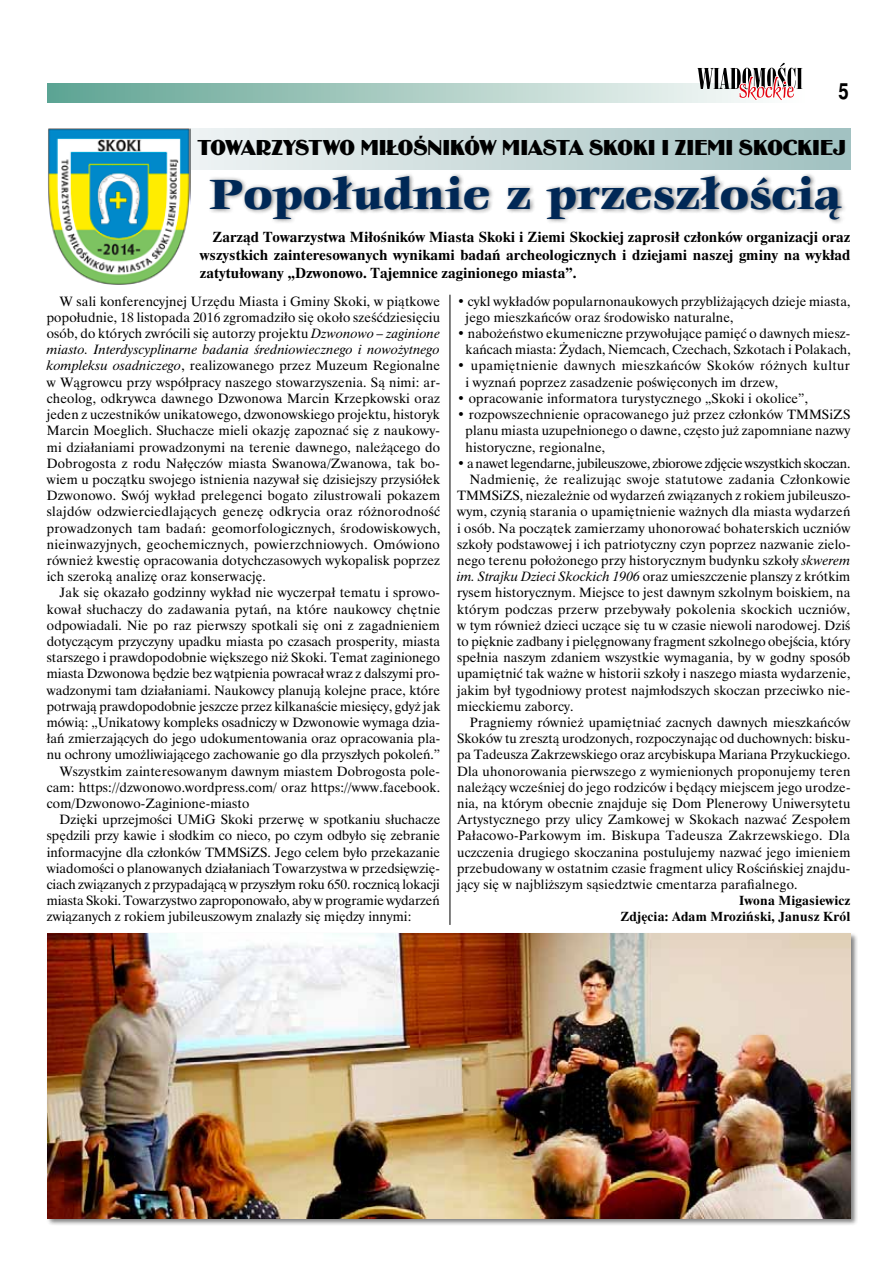
<style>
.page{position:relative;width:893px;height:1263px;background:#fff}
.page>*{position:absolute;margin:0;border:0;box-sizing:border-box;transform-origin:0 0}
.t1{font:46.5px "Veljovic Black CE Normal";color:#002856}
.t2{font:22.5px "Binner DEE";color:#000}
.t3{font:700 22.5px "Switzerland Narrow";color:#000}
.t4{font:700 15px/18px "Time Ibis EE";color:#000;text-align:justify}
.t5{font:13.5px/16.2px "Time Ibis EE";letter-spacing:.01em;color:#000;text-align:justify}
.t6{font:13.5px "Time Ibis EE";letter-spacing:-.01em;color:#000}
.t7{font:13.5px "Time Ibis EE";letter-spacing:-.025em;color:#000}
.t8{font:700 13.5px/16.2px "Time Ibis EE";letter-spacing:.01em;color:#000;text-align:right}
.s1{font-style:italic}
</style>
<div class="page">
<svg style="left:47px;top:84px;width:756px;height:18px;background:#a4cac0"></svg>
<svg style="left:697px;top:63px;width:105px;height:39px"></svg>
<svg style="left:190px;top:128px;width:660px;height:41px;background:#c7d8d8"></svg>
<img style="left:48px;top:128px;width:142px;height:157px">
<div style="left:207px;top:173px;width:640px;height:52px;background:#000;opacity:.5"></div>
<div style="left:46px;top:932px;width:812px;height:294px;background:#000;opacity:.5"></div>
<img style="left:48px;top:933px;width:802px;height:286px">
<hr style="left:450px;top:295px;width:1px;height:630px;background:#000">
<h2 class="t3" style="left:839px;top:78px;width:12px">5</h2>
<h2 class="t2" style="left:198px;top:135px;width:650px">TOWARZYSTWO MIŁOŚNIKÓW MIASTA SKOKI I ZIEMI SKOCKIEJ</h2>
<h1 class="t1" style="left:209px;top:167px;width:634px">Popołudnie z przeszłością</h1>
<p class="t4" style="left:200px;top:227px;width:652px;text-indent:13px">Zarząd Towarzystwa Miłośników Miasta Skoki i Ziemi Skockiej zaprosił członków organizacji oraz wszystkich zainteresowanych wynikami badań archeologicznych i dziejami naszej gminy na wykład zatytułowany „Dzwonowo. Tajemnice zaginionego miasta”.</p>
<p class="t5" style="left:47px;top:293px;width:395px;text-indent:13px">W sali konferencyjnej Urzędu Miasta i Gminy Skoki, w piątkowe popołudnie, 18 listopada 2016 zgromadziło się około sześćdziesięciu osób, do których zwrócili się autorzy projektu <span class="s1">Dzwonowo – zaginione miasto. Interdyscyplinarne badania średniowiecznego i nowożytnego kompleksu osadniczego</span>, realizowanego przez Muzeum Regionalne w Wągrowcu przy współpracy naszego stowarzyszenia. Są nimi: ar&shy;cheolog, odkrywca dawnego Dzwonowa Marcin Krzepkowski oraz jeden z uczestników unikatowego, dzwonowskiego projektu, historyk Marcin Moeglich. Słuchacze mieli okazję zapoznać się z naukowy&shy;mi działaniami prowadzonymi na terenie dawnego, należącego do Dobrogosta z rodu Nałęczów miasta Swanowa/Zwanowa, tak bo&shy;wiem u początku swojego istnienia nazywał się dzisiejszy przysiółek Dzwonowo. Swój wykład prelegenci bogato zilustrowali pokazem slajdów odzwierciedlających genezę odkrycia oraz różnorodność prowadzonych tam badań: geomorfologicznych, środowiskowych, nieinwazyjnych, geochemicznych, powierzchniowych. Omówiono również kwestię opracowania dotychczasowych wykopalisk poprzez ich szeroką analizę oraz konserwację.</p>
<p class="t5" style="left:60px;top:584px;width:382px">Jak się okazało godzinny wykład nie wyczerpał tematu i sprowo-</p>
<p class="t5" style="left:47px;top:601px;width:395px">kował słuchaczy do zadawania pytań, na które naukowcy chętnie</p>
<p class="t5" style="left:47px;top:617px;width:394px">odpowiadali. Nie po raz pierwszy spotkali się oni z zagadnieniem</p>
<p class="t5" style="left:47px;top:633px;width:395px">dotyczącym przyczyny upadku miasta po czasach prosperity, miasta</p>
<p class="t5" style="left:47px;top:649px;width:395px">starszego i prawdopodobnie większego niż Skoki. Temat zaginionego</p>
<p class="t5" style="left:47px;top:665px;width:395px">miasta Dzwonowa będzie bez wątpienia powracał wraz z dalszymi pro-</p>
<p class="t5" style="left:47px;top:682px;width:395px">wadzonymi tam działaniami. Naukowcy planują kolejne prace, które</p>
<p class="t5" style="left:47px;top:698px;width:395px">potrwają prawdopodobnie jeszcze przez kilkanaście miesięcy, gdyż jak</p>
<p class="t5" style="left:47px;top:714px;width:395px">mówią: „Unikatowy kompleks osadniczy w Dzwonowie wymaga dzia-</p>
<p class="t5" style="left:47px;top:730px;width:395px">łań zmierzających do jego udokumentowania oraz opracowania pla-</p>
<p class="t5" style="left:47px;top:746px;width:395px">nu ochrony umożliwiającego zachowanie go dla przyszłych pokoleń.”</p>
<p class="t5" style="left:60px;top:763px;width:382px">Wszystkim zainteresowanym dawnym miastem Dobrogosta pole-</p>
<p class="t5" style="left:47px;top:779px;width:395px">cam: https://dzwonowo.wordpress.com/ oraz https://www.facebook.</p>
<p class="t5" style="left:47px;top:795px;width:204px">com/Dzwonowo-Zaginione-miasto</p>
<p class="t5" style="left:60px;top:811px;width:382px">Dzięki uprzejmości UMiG Skoki przerwę w spotkaniu słuchacze</p>
<p class="t5" style="left:47px;top:827px;width:395px">spędzili przy kawie i słodkim co nieco, po czym odbyło się zebranie</p>
<p class="t5" style="left:47px;top:844px;width:395px">informacyjne dla członków TMMSiZS. Jego celem było przekazanie</p>
<p class="t5" style="left:47px;top:860px;width:395px">wiadomości o planowanych działaniach Towarzystwa w przedsięwzię-</p>
<p class="t6" style="left:47px;top:876px;width:395px">ciach związanych z przypadającą w przyszłym roku 650. rocznicą lokacji</p>
<p class="t6" style="left:47px;top:892px;width:394px">miasta Skoki. Towarzystwo zaproponowało, aby w programie wydarzeń</p>
<p class="t5" style="left:47px;top:908px;width:366px">związanych z rokiem jubileuszowym znalazły się między innymi:</p>
<p class="t5" style="left:466px;top:293px;width:386px;text-indent:-9px">• cykl wykładów popularnonaukowych przybliżających dzieje miasta, jego mieszkańców oraz środowisko naturalne,</p>
<p class="t5" style="left:457px;top:325px;width:395px;text-align:right">• nabożeństwo ekumeniczne przywołujące pamięć o dawnych miesz&shy;kańcach miasta: Żydach, Niemcach, Czechach, Szkotach i Polakach,</p>
<p class="t5" style="left:466px;top:358px;width:386px;text-indent:-9px">• upamiętnienie dawnych mieszkańców Skoków różnych kultur i wyznań poprzez zasadzenie poświęconych im drzew,</p>
<p class="t5" style="left:457px;top:390px;width:352px">• opracowanie informatora turystycznego „Skoki i okolice”,</p>
<p class="t5" style="left:466px;top:406px;width:386px;text-indent:-9px">• rozpowszechnienie opracowanego już przez członków TMMSiZS planu miasta uzupełnionego o dawne, często już zapomniane nazwy historyczne, regionalne,</p>
<p class="t7" style="left:457px;top:455px;width:395px">• a nawet legendarne, jubileuszowe, zbiorowe zdjęcie wszystkich skoczan.</p>
<p class="t5" style="left:470px;top:471px;width:382px">Nadmienię, że realizując swoje statutowe zadania Członkowie</p>
<p class="t5" style="left:457px;top:487px;width:395px">TMMSiZS, niezależnie od wydarzeń związanych z rokiem jubileuszo-</p>
<p class="t5" style="left:457px;top:503px;width:395px">wym, czynią starania o upamiętnienie ważnych dla miasta wydarzeń</p>
<p class="t5" style="left:457px;top:520px;width:395px">i osób. Na początek zamierzamy uhonorować bohaterskich uczniów</p>
<p class="t5" style="left:457px;top:536px;width:395px">szkoły podstawowej i ich patriotyczny czyn poprzez nazwanie zielo-</p>
<p class="t5" style="left:457px;top:552px;width:395px">nego terenu położonego przy historycznym budynku szkoły <span class="s1">skwerem</span></p>
<p class="t5" style="left:457px;top:568px;width:395px"><span class="s1">im. Strajku Dzieci Skockich 1906</span> oraz umieszczenie planszy z krótkim</p>
<p class="t5" style="left:457px;top:584px;width:395px">rysem historycznym. Miejsce to jest dawnym szkolnym boiskiem, na</p>
<p class="t5" style="left:457px;top:601px;width:395px">którym podczas przerw przebywały pokolenia skockich uczniów,</p>
<p class="t5" style="left:457px;top:617px;width:395px">w tym również dzieci uczące się tu w czasie niewoli narodowej. Dziś</p>
<p class="t5" style="left:457px;top:633px;width:395px">to pięknie zadbany i pielęgnowany fragment szkolnego obejścia, który</p>
<p class="t5" style="left:457px;top:649px;width:395px">spełnia naszym zdaniem wszystkie wymagania, by w godny sposób</p>
<p class="t5" style="left:457px;top:665px;width:395px">upamiętnić tak ważne w historii szkoły i naszego miasta wydarzenie,</p>
<p class="t5" style="left:457px;top:682px;width:395px">jakim był tygodniowy protest najmłodszych skoczan przeciwko nie-</p>
<p class="t5" style="left:457px;top:698px;width:118px">mieckiemu zaborcy.</p>
<p class="t5" style="left:470px;top:714px;width:382px">Pragniemy również upamiętniać zacnych dawnych mieszkańców</p>
<p class="t5" style="left:457px;top:730px;width:394px">Skoków tu zresztą urodzonych, rozpoczynając od duchownych: bisku-</p>
<p class="t5" style="left:457px;top:746px;width:395px">pa Tadeusza Zakrzewskiego oraz arcybiskupa Mariana Przykuckiego.</p>
<p class="t5" style="left:457px;top:763px;width:395px">Dla uhonorowania pierwszego z wymienionych proponujemy teren</p>
<p class="t5" style="left:457px;top:779px;width:395px">należący wcześniej do jego rodziców i będący miejscem jego urodze-</p>
<p class="t5" style="left:457px;top:795px;width:395px">nia, na którym obecnie znajduje się Dom Plenerowy Uniwersytetu</p>
<p class="t5" style="left:457px;top:811px;width:395px">Artystycznego przy ulicy Zamkowej w Skokach nazwać Zespołem</p>
<p class="t5" style="left:457px;top:827px;width:395px">Pałacowo-Parkowym im. Biskupa Tadeusza Zakrzewskiego. Dla</p>
<p class="t5" style="left:457px;top:844px;width:395px">uczczenia drugiego skoczanina postulujemy nazwać jego imieniem</p>
<p class="t5" style="left:457px;top:860px;width:395px">przebudowany w ostatnim czasie fragment ulicy Rościńskiej znajdu-</p>
<p class="t5" style="left:457px;top:876px;width:342px">jący się w najbliższym sąsiedztwie cmentarza parafialnego.</p>
<p class="t8" style="left:620px;top:892px;width:231px">Iwona Migasiewicz<br>Zdjęcia: Adam Mroziński, Janusz Król</p>
</div>
